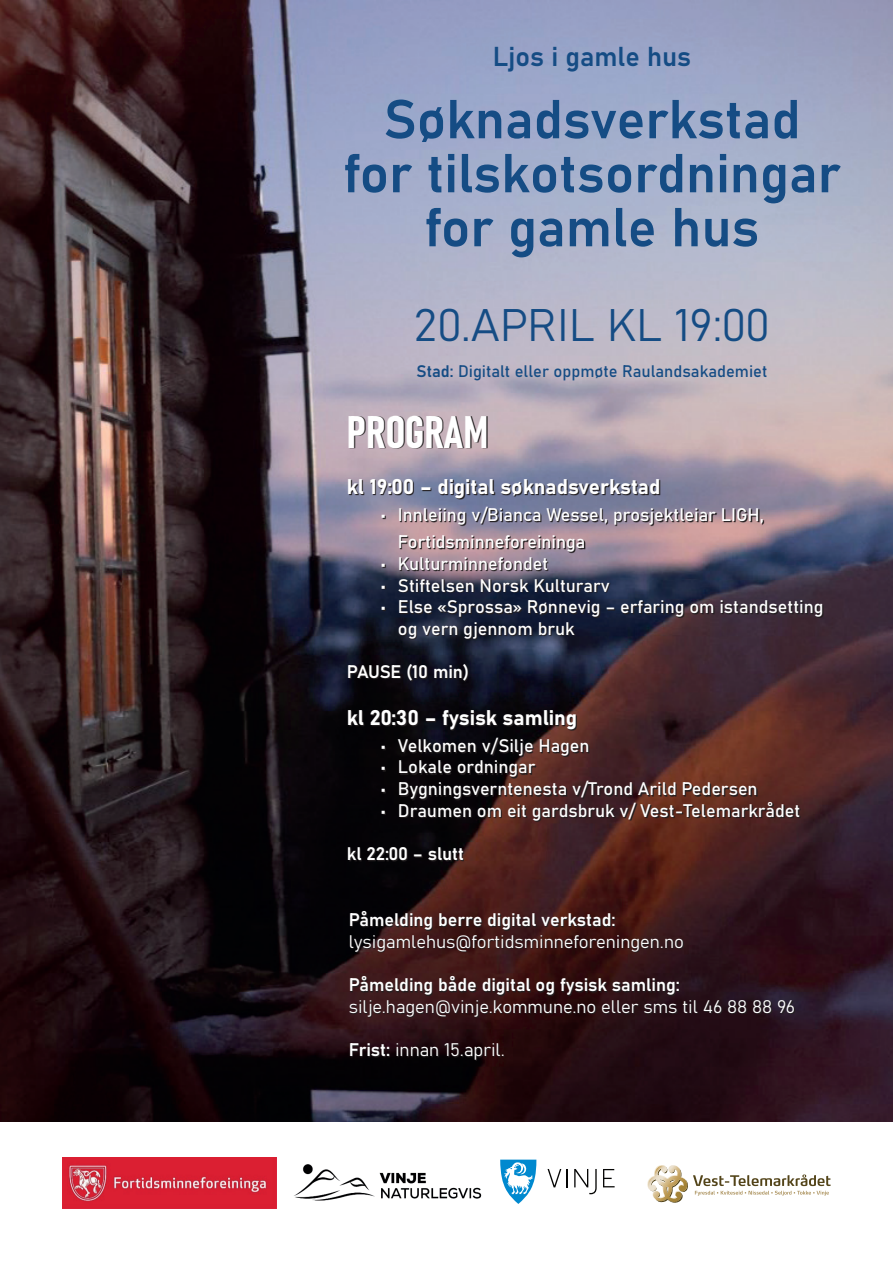
<style>
.page{position:relative;width:893px;height:1263px;background:#fff}
.page>*{position:absolute;margin:0;border:0;box-sizing:border-box;transform-origin:0 0}
.t1{font:54px/54px "Bahnschrift";color:#154c84;text-align:center}
.t2{font:45px "Bahnschrift";color:#154c84}
.t3{font:45px "Bahnschrift";letter-spacing:-.015em;color:#fff}
.t4{font:27px "Bahnschrift";color:#154c84}
.t5{font:21px "Bahnschrift";color:#fff}
.t6{font:18px/21.6px "Bahnschrift";color:#fff}
.t7{font:16.5px "Bahnschrift";color:#154c84}
</style>
<div class="page">
<img style="left:0;top:0;width:893px;height:1121px">
<svg style="left:349px;top:416px;width:475px;height:445px;background:#53434d"></svg>
<img style="left:294px;top:1164px;width:188px;height:37px">
<img style="left:62px;top:1157px;width:215px;height:52px">
<svg style="left:500px;top:1159px;width:36px;height:45px"></svg>
<svg style="left:547px;top:1169px;width:21px;height:18px"></svg>
<svg style="left:574px;top:1169px;width:23px;height:25px"></svg>
<svg style="left:603px;top:1169px;width:12px;height:18px"></svg>
<svg style="left:647px;top:1165px;width:184px;height:38px"></svg>
<svg style="left:350px;top:912px;width:445px;height:149px;background:#2e1216"></svg>
<h3 class="t4" style="left:493px;top:36px;width:200px">Ljos i gamle hus</h3>
<h1 class="t1" style="left:343px;top:89px;width:499px">Søknadsverkstad for tilskotsordningar for gamle hus</h1>
<h2 class="t2" style="left:414px;top:291px;width:358px">20.APRIL KL 19:00</h2>
<p class="t7" style="left:417px;top:358px;width:352px">Stad: Digitalt eller oppmøte Raulandsakademiet</p>
<h2 class="t3" style="left:347px;top:398px;width:143px">PROGRAM</h2>
<p class="t5" style="left:347px;top:471px;width:315px">kl 19:00 – digital søknadsverkstad</p>
<p class="t6" style="left:398px;top:500px;width:367px;line-height:27px;text-indent:-17px">• Innleiing v/Bianca Wessel, prosjektleiar LIGH,<br>Fortidsminneforeininga</p>
<p class="t6" style="left:381px;top:552px;width:169px">• Kulturminnefondet</p>
<p class="t6" style="left:381px;top:573px;width:230px">• Stiftelsen Norsk Kulturarv</p>
<p class="t6" style="left:398px;top:595px;width:427px;text-indent:-17px">• Else «Sprossa» Rønnevig – erfaring om istandsetting og vern gjennom bruk</p>
<p class="t6" style="left:347px;top:660px;width:124px">PAUSE (10 min)</p>
<p class="t5" style="left:347px;top:701px;width:232px">kl 20:30 – fysisk samling</p>
<p class="t6" style="left:381px;top:733px;width:210px">• Velkomen v/Silje Hagen</p>
<p class="t6" style="left:381px;top:755px;width:156px">• Lokale ordningar</p>
<p class="t6" style="left:381px;top:777px;width:378px">• Bygningsverntenesta v/Trond Arild Pedersen</p>
<p class="t6" style="left:381px;top:798px;width:421px">• Draumen om eit gardsbruk v/ Vest-Telemarkrådet</p>
<p class="t6" style="left:347px;top:841px;width:119px">kl 22:00 – slutt</p>
<p class="t6" style="left:349px;top:908px;width:337px">Påmelding berre digital verkstad: lysigamlehus@fortidsminneforeningen.no</p>
<p class="t6" style="left:349px;top:973px;width:448px">Påmelding både digital og fysisk samling: silje.hagen@vinje.kommune.no eller sms til 46 88 88 96</p>
<p class="t6" style="left:349px;top:1037px;width:158px">Frist: innan 15.april.</p>
</div>
